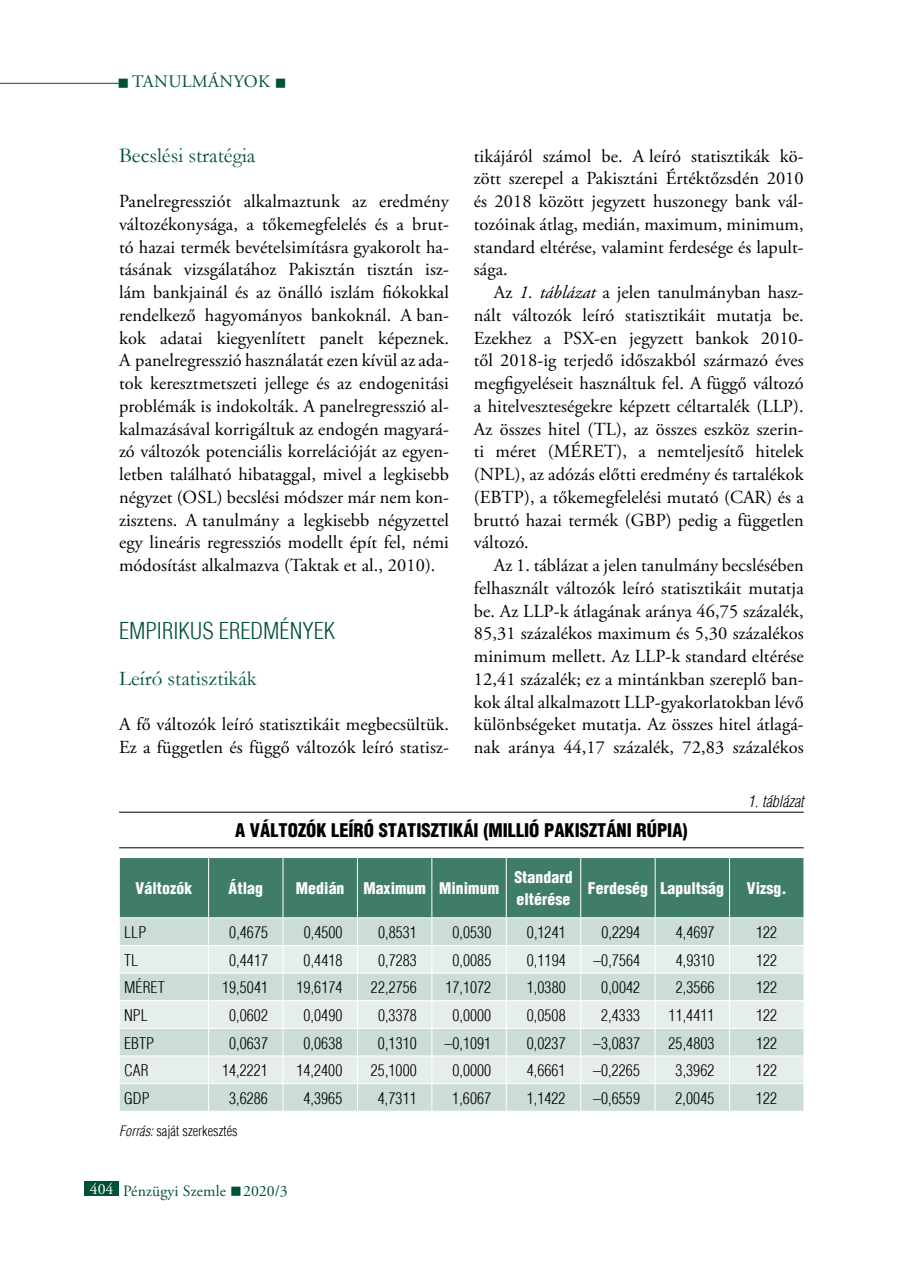
<style>
.page{position:relative;width:903px;height:1275px;background:#fff}
.page>*{position:absolute;margin:0;border:0;box-sizing:border-box;transform-origin:0 0}
.t1{font:300 condensed 22.75px "H Helvetica";color:#005138}
.t2{font:21px "Garamond";color:#005138}
.t3{font:18.38px/22.8px "Adobe Garamond Pro";letter-spacing:.005em;color:#000;text-align:justify}
.t4{font:900 condensed 18.38px "H Helvetica";color:#000}
.t5{font:17.5px "Adobe Garamond Pro";letter-spacing:.175em;color:#005138}
.t6{font:300 condensed 15.75px "H Helvetica";letter-spacing:.005em;color:#000}
.t7{font:900 condensed 15.75px/22.8px "H Helvetica";letter-spacing:.005em;color:#fff}
.t8{font:15.75px "Adobe Garamond Pro";color:#005138}
.t9{font:italic 300 condensed 15.75px "H Helvetica";letter-spacing:.005em;color:#000}
.t10{font:300 condensed 14px "H Helvetica";letter-spacing:.005em;color:#000}
.s1{font-style:italic}
.s2{color:#fff}
</style>
<div class="page">
<hr style="left:0;top:83px;width:119px;height:1px;background:#005138">
<div style="left:84px;top:1181px;width:35px;height:15px;background:#005138"></div>
<hr style="left:119px;top:812px;width:685px;height:1px;background:#000">
<hr style="left:119px;top:847px;width:685px;height:1px;background:#000">
<svg style="left:120px;top:858px;width:684px;height:253px;background:#b5ccc5"></svg>
<hr style="left:119px;top:917px;width:90px;height:1px;background:#fff">
<hr style="left:209px;top:917px;width:74px;height:1px;background:#fff">
<hr style="left:283px;top:917px;width:74px;height:1px;background:#fff">
<hr style="left:357px;top:917px;width:75px;height:1px;background:#fff">
<hr style="left:432px;top:917px;width:74px;height:1px;background:#fff">
<hr style="left:506px;top:917px;width:75px;height:1px;background:#fff">
<hr style="left:581px;top:917px;width:74px;height:1px;background:#fff">
<hr style="left:655px;top:917px;width:74px;height:1px;background:#fff">
<hr style="left:729px;top:917px;width:75px;height:1px;background:#fff">
<p class="t5" style="left:118px;top:71px;width:170px">■tanulmányok ■</p>
<p class="t2" style="left:119px;top:141px;width:138px">Becslési stratégia</p>
<p class="t3" style="left:119px;top:191px;width:331px">Panelregressziót alkalmaztunk az eredmény változékonysága, a tőkemegfelelés és a brut&shy;tó hazai termék bevételsimításra gyakorolt ha&shy;tásának vizsgálatához Pakisztán tisztán isz&shy;lám bankjainál és az önálló iszlám fiókokkal rendelkező hagyományos bankoknál. A ban&shy;kok adatai kiegyenlített panelt képeznek.<br>A panelregresszió használatát ezen kívül az ada&shy;tok keresztmetszeti jellege és az endogenitási problémák is indokolták. A panelregresszió al&shy;kalmazásával korrigáltuk az endogén magyará&shy;zó változók potenciális korrelációját az egyen&shy;letben található hibataggal, mivel a legkisebb négyzet (OSL) becslési módszer már nem kon&shy;zisztens. A tanulmány a legkisebb négyzettel egy lineáris regressziós modellt épít fel, némi módosítást alkalmazva (Taktak et al., 2010).</p>
<p class="t3" style="left:474px;top:145px;width:331px">tikájáról számol be. A leíró statisztikák kö&shy;zött szerepel a Pakisztáni Értéktőzsdén 2010 és 2018 között jegyzett huszonegy bank vál&shy;tozóinak átlag, medián, maximum, minimum, standard eltérése, valamint ferdesége és lapult&shy;sága.</p>
<p class="t3" style="left:474px;top:282px;width:332px;text-indent:20px">Az <span class="s1">1. táblázat</span> a jelen tanulmányban hasz&shy;nált változók leíró statisztikáit mutatja be.<br>Ezekhez a PSX-en jegyzett bankok 2010- től 2018-ig terjedő időszakból származó éves megfigyeléseit használtuk fel. A függő változó a hitelveszteségekre képzett céltartalék (LLP).<br>Az összes hitel (TL), az összes eszköz szerin&shy;ti méret (MÉRET), a nemteljesítő hitelek (NPL), az adózás előtti eredmény és tartalékok (EBTP), a tőkemegfelelési mutató (CAR) és a bruttó hazai termék (GBP) pedig a független változó.</p>
<p class="t3" style="left:474px;top:555px;width:332px;text-indent:20px">Az 1. táblázat a jelen tanulmány becslésében felhasznált változók leíró statisztikáit mutatja be. Az LLP-k átlagának aránya 46,75 százalék, 85,31 százalékos maximum és 5,30 százalékos minimum mellett. Az LLP-k standard eltérése 12,41 százalék; ez a mintánkban szereplő ban&shy;kok által alkalmazott LLP-gyakorlatokban lévő különbségeket mutatja. Az összes hitel átlagá&shy;nak aránya 44,17 százalék, 72,83 százalékos</p>
<p class="t9" style="left:748px;top:792px;width:57px">1. táblázat</p>
<p class="t4" style="left:235px;top:819px;width:454px">A változók leíró statisztikái (millió pakisztáni rúpia)</p>
<p class="t1" style="left:119px;top:618px;width:218px">Empirikus eredmények</p>
<p class="t2" style="left:119px;top:664px;width:139px">Leíró statisztikák</p>
<p class="t3" style="left:119px;top:714px;width:331px">A fő változók leíró statisztikáit megbecsültük.<br>Ez a független és függő változók leíró statisz-</p>
<p class="t7" style="left:136px;top:877px;width:58px">Változók</p>
<p class="t7" style="left:229px;top:877px;width:36px">Átlag</p>
<p class="t7" style="left:296px;top:877px;width:205px">Medián Maximum Minimum</p>
<p class="t7" style="left:514px;top:865px;width:60px">Standard eltérése</p>
<p class="t7" style="left:588px;top:877px;width:138px">Ferdeség Lapultság</p>
<p class="t7" style="left:747px;top:877px;width:41px">Vizsg.</p>
<p class="t6" style="left:124px;top:923px;width:24px">LLP</p>
<p class="t6" style="left:229px;top:923px;width:40px">0,4675</p>
<p class="t6" style="left:304px;top:923px;width:40px">0,4500</p>
<p class="t6" style="left:378px;top:923px;width:40px">0,8531</p>
<p class="t6" style="left:452px;top:923px;width:40px">0,0530</p>
<p class="t6" style="left:527px;top:923px;width:40px">0,1241</p>
<p class="t6" style="left:601px;top:923px;width:40px">0,2294</p>
<p class="t6" style="left:676px;top:923px;width:40px">4,4697</p>
<p class="t6" style="left:756px;top:923px;width:23px">122</p>
<p class="t6" style="left:124px;top:951px;width:16px">TL</p>
<p class="t6" style="left:229px;top:951px;width:40px">0,4417</p>
<p class="t6" style="left:304px;top:951px;width:40px">0,4418</p>
<p class="t6" style="left:378px;top:951px;width:40px">0,7283</p>
<p class="t6" style="left:452px;top:951px;width:40px">0,0085</p>
<p class="t6" style="left:527px;top:951px;width:40px">0,1194</p>
<p class="t6" style="left:593px;top:951px;width:48px">–0,7564</p>
<p class="t6" style="left:676px;top:951px;width:40px">4,9310</p>
<p class="t6" style="left:756px;top:951px;width:23px">122</p>
<p class="t6" style="left:124px;top:978px;width:42px">MÉRET</p>
<p class="t6" style="left:222px;top:978px;width:47px">19,5041</p>
<p class="t6" style="left:296px;top:978px;width:47px">19,6174</p>
<p class="t6" style="left:371px;top:978px;width:47px">22,2756</p>
<p class="t6" style="left:445px;top:978px;width:47px">17,1072</p>
<p class="t6" style="left:527px;top:978px;width:40px">1,0380</p>
<p class="t6" style="left:601px;top:978px;width:40px">0,0042</p>
<p class="t6" style="left:676px;top:978px;width:40px">2,3566</p>
<p class="t6" style="left:756px;top:978px;width:23px">122</p>
<p class="t6" style="left:124px;top:1006px;width:25px">NPL</p>
<p class="t6" style="left:229px;top:1006px;width:40px">0,0602</p>
<p class="t6" style="left:304px;top:1006px;width:40px">0,0490</p>
<p class="t6" style="left:378px;top:1006px;width:40px">0,3378</p>
<p class="t6" style="left:452px;top:1006px;width:40px">0,0000</p>
<p class="t6" style="left:527px;top:1006px;width:40px">0,0508</p>
<p class="t6" style="left:601px;top:1006px;width:40px">2,4333</p>
<p class="t6" style="left:668px;top:1006px;width:47px">11,4411</p>
<p class="t6" style="left:756px;top:1006px;width:23px">122</p>
<p class="t6" style="left:124px;top:1034px;width:31px">EBTP</p>
<p class="t6" style="left:229px;top:1034px;width:40px">0,0637</p>
<p class="t6" style="left:304px;top:1034px;width:40px">0,0638</p>
<p class="t6" style="left:378px;top:1034px;width:40px">0,1310</p>
<p class="t6" style="left:444px;top:1034px;width:48px">–0,1091</p>
<p class="t6" style="left:527px;top:1034px;width:40px">0,0237</p>
<p class="t6" style="left:593px;top:1034px;width:48px">–3,0837</p>
<p class="t6" style="left:668px;top:1034px;width:47px">25,4803</p>
<p class="t6" style="left:756px;top:1034px;width:23px">122</p>
<p class="t6" style="left:124px;top:1061px;width:25px">CAR</p>
<p class="t6" style="left:222px;top:1061px;width:47px">14,2221</p>
<p class="t6" style="left:296px;top:1061px;width:47px">14,2400</p>
<p class="t6" style="left:371px;top:1061px;width:47px">25,1000</p>
<p class="t6" style="left:452px;top:1061px;width:40px">0,0000</p>
<p class="t6" style="left:527px;top:1061px;width:40px">4,6661</p>
<p class="t6" style="left:593px;top:1061px;width:48px">–0,2265</p>
<p class="t6" style="left:675px;top:1061px;width:40px">3,3962</p>
<p class="t6" style="left:756px;top:1061px;width:23px">122</p>
<p class="t6" style="left:124px;top:1089px;width:27px">GDP</p>
<p class="t6" style="left:229px;top:1089px;width:40px">3,6286</p>
<p class="t6" style="left:303px;top:1089px;width:40px">4,3965</p>
<p class="t6" style="left:378px;top:1089px;width:40px">4,7311</p>
<p class="t6" style="left:452px;top:1089px;width:40px">1,6067</p>
<p class="t6" style="left:527px;top:1089px;width:40px">1,1422</p>
<p class="t6" style="left:593px;top:1089px;width:48px">–0,6559</p>
<p class="t6" style="left:675px;top:1089px;width:40px">2,0045</p>
<p class="t6" style="left:756px;top:1089px;width:23px">122</p>
<p class="t10" style="left:119px;top:1123px;width:120px"><span class="s1">Forrás:</span> saját szerkesztés</p>
<p class="t8" style="left:90px;top:1181px;width:199px"><span class="s2">404</span> Pénzügyi Szemle ■ 2020/3</p>
</div>
